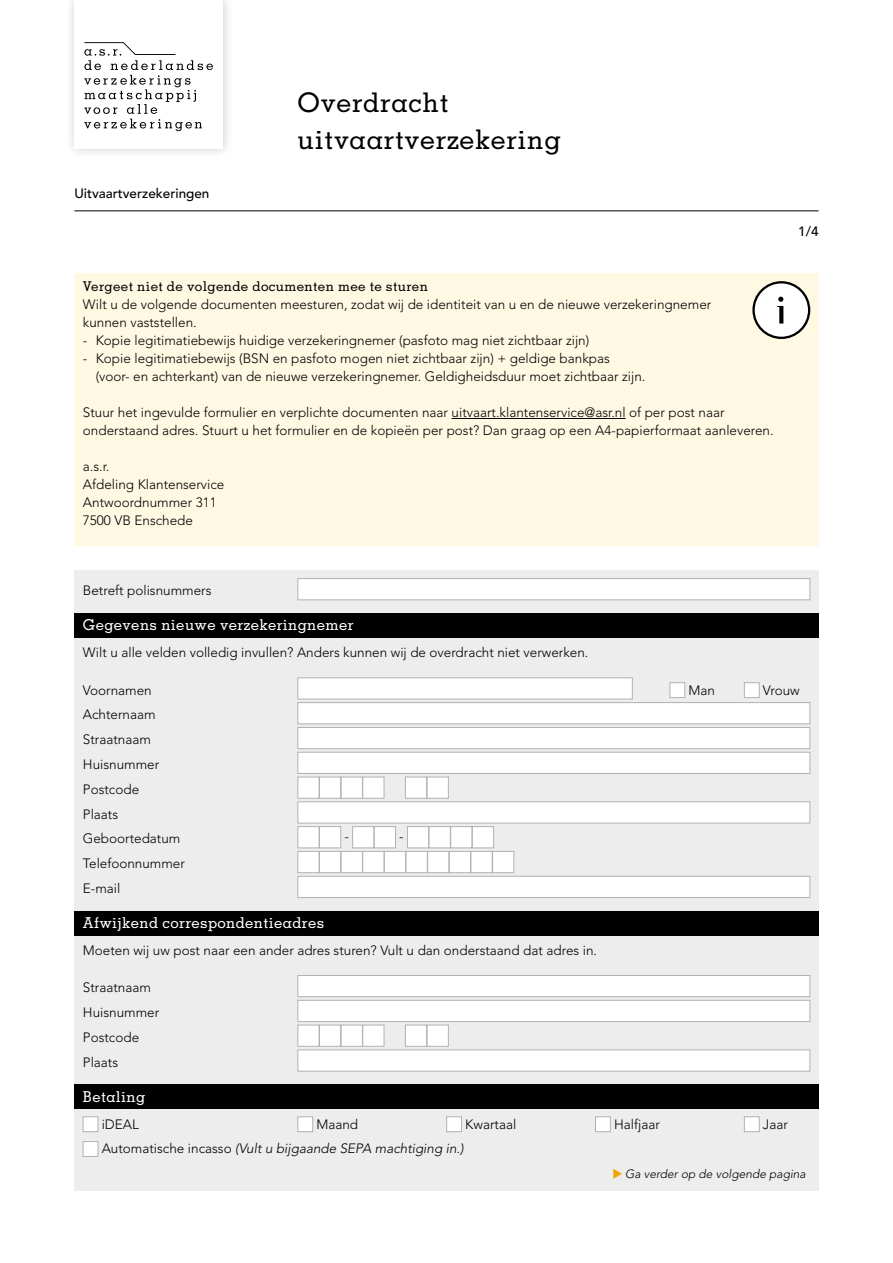
<style>
.page{position:relative;width:893px;height:1263px;background:#fff}
.page>*{position:absolute;margin:0;border:0;box-sizing:border-box;transform-origin:0 0}
.t1{font:500 27px/37.2px "Memphis LT Std";letter-spacing:.025em;color:#000}
.t2{font:500 15px "Memphis LT Std";letter-spacing:.025em;color:#fff}
.t3{font:300 13.5px/24.8px "Avenir LT Std";color:#000}
.t4{font:italic 300 13.5px "Avenir LT Std";color:#000}
.t5{font:500 13.5px "Memphis LT Std";letter-spacing:.025em;color:#000}
.t6{font:500 13.5px "Avenir LT Std";color:#000}
.t7{font:italic 300 12px "Avenir LT Std";color:#000}
.s1{font-style:normal}
</style>
<div class="page">
<hr style="left:74px;top:211px;width:745px;height:1px;background:#000">
<div style="left:64px;top:0;width:169px;height:159px;background:#000;opacity:.2"></div>
<div style="left:74px;top:0;width:149px;height:148px;background:#fff"></div>
<svg style="left:84px;top:42px;width:129px;height:89px"></svg>
<div style="left:74px;top:273px;width:745px;height:273px;background:#fff8e3"></div>
<hr style="left:452px;top:418px;width:174px;height:1px;background:#000">
<svg style="left:752px;top:281px;width:58px;height:58px"></svg>
<div style="left:74px;top:570px;width:745px;height:621px;background:#ededed"></div>
<div style="left:74px;top:613px;width:745px;height:25px;background:#000"></div>
<div style="left:74px;top:911px;width:745px;height:25px;background:#000"></div>
<div style="left:74px;top:1084px;width:745px;height:25px;background:#000"></div>
<div style="left:298px;top:578px;width:512px;height:22px;background:#fff;border:1px solid #b3b2b2"></div>
<div style="left:298px;top:678px;width:334px;height:21px;background:#fff;border:1px solid #b3b2b2"></div>
<div style="left:670px;top:682px;width:15px;height:16px;background:#fff;border:1px solid #b3b2b2"></div>
<div style="left:744px;top:682px;width:15px;height:16px;background:#fff;border:1px solid #b3b2b2"></div>
<div style="left:298px;top:702px;width:512px;height:22px;background:#fff;border:1px solid #b3b2b2"></div>
<div style="left:298px;top:727px;width:512px;height:22px;background:#fff;border:1px solid #b3b2b2"></div>
<div style="left:298px;top:752px;width:512px;height:22px;background:#fff;border:1px solid #b3b2b2"></div>
<div style="left:298px;top:777px;width:21px;height:21px;background:#fff;border:1px solid #b3b2b2"></div>
<div style="left:319px;top:777px;width:22px;height:21px;background:#fff;border:1px solid #b3b2b2"></div>
<div style="left:341px;top:777px;width:22px;height:21px;background:#fff;border:1px solid #b3b2b2"></div>
<div style="left:363px;top:777px;width:21px;height:21px;background:#fff;border:1px solid #b3b2b2"></div>
<div style="left:405px;top:777px;width:22px;height:21px;background:#fff;border:1px solid #b3b2b2"></div>
<div style="left:427px;top:777px;width:22px;height:21px;background:#fff;border:1px solid #b3b2b2"></div>
<div style="left:298px;top:802px;width:512px;height:21px;background:#fff;border:1px solid #b3b2b2"></div>
<div style="left:298px;top:826px;width:21px;height:22px;background:#fff;border:1px solid #b3b2b2"></div>
<div style="left:319px;top:826px;width:22px;height:22px;background:#fff;border:1px solid #b3b2b2"></div>
<div style="left:352px;top:826px;width:22px;height:22px;background:#fff;border:1px solid #b3b2b2"></div>
<div style="left:374px;top:826px;width:22px;height:22px;background:#fff;border:1px solid #b3b2b2"></div>
<div style="left:407px;top:826px;width:22px;height:22px;background:#fff;border:1px solid #b3b2b2"></div>
<div style="left:429px;top:826px;width:21px;height:22px;background:#fff;border:1px solid #b3b2b2"></div>
<div style="left:450px;top:826px;width:22px;height:22px;background:#fff;border:1px solid #b3b2b2"></div>
<div style="left:472px;top:826px;width:22px;height:22px;background:#fff;border:1px solid #b3b2b2"></div>
<div style="left:298px;top:851px;width:21px;height:22px;background:#fff;border:1px solid #b3b2b2"></div>
<div style="left:319px;top:851px;width:22px;height:22px;background:#fff;border:1px solid #b3b2b2"></div>
<div style="left:341px;top:851px;width:22px;height:22px;background:#fff;border:1px solid #b3b2b2"></div>
<div style="left:363px;top:851px;width:21px;height:22px;background:#fff;border:1px solid #b3b2b2"></div>
<div style="left:384px;top:851px;width:22px;height:22px;background:#fff;border:1px solid #b3b2b2"></div>
<div style="left:406px;top:851px;width:21px;height:22px;background:#fff;border:1px solid #b3b2b2"></div>
<div style="left:427px;top:851px;width:22px;height:22px;background:#fff;border:1px solid #b3b2b2"></div>
<div style="left:449px;top:851px;width:22px;height:22px;background:#fff;border:1px solid #b3b2b2"></div>
<div style="left:471px;top:851px;width:21px;height:22px;background:#fff;border:1px solid #b3b2b2"></div>
<div style="left:492px;top:851px;width:22px;height:22px;background:#fff;border:1px solid #b3b2b2"></div>
<div style="left:298px;top:876px;width:512px;height:22px;background:#fff;border:1px solid #b3b2b2"></div>
<div style="left:298px;top:975px;width:512px;height:22px;background:#fff;border:1px solid #b3b2b2"></div>
<div style="left:298px;top:1000px;width:512px;height:22px;background:#fff;border:1px solid #b3b2b2"></div>
<div style="left:298px;top:1025px;width:21px;height:21px;background:#fff;border:1px solid #b3b2b2"></div>
<div style="left:319px;top:1025px;width:22px;height:21px;background:#fff;border:1px solid #b3b2b2"></div>
<div style="left:341px;top:1025px;width:22px;height:21px;background:#fff;border:1px solid #b3b2b2"></div>
<div style="left:363px;top:1025px;width:21px;height:21px;background:#fff;border:1px solid #b3b2b2"></div>
<div style="left:405px;top:1025px;width:22px;height:21px;background:#fff;border:1px solid #b3b2b2"></div>
<div style="left:427px;top:1025px;width:22px;height:21px;background:#fff;border:1px solid #b3b2b2"></div>
<div style="left:298px;top:1050px;width:512px;height:21px;background:#fff;border:1px solid #b3b2b2"></div>
<div style="left:83px;top:1116px;width:15px;height:16px;background:#fff;border:1px solid #b3b2b2"></div>
<div style="left:298px;top:1116px;width:15px;height:16px;background:#fff;border:1px solid #b3b2b2"></div>
<div style="left:446px;top:1116px;width:16px;height:16px;background:#fff;border:1px solid #b3b2b2"></div>
<div style="left:595px;top:1116px;width:16px;height:16px;background:#fff;border:1px solid #b3b2b2"></div>
<div style="left:744px;top:1116px;width:15px;height:16px;background:#fff;border:1px solid #b3b2b2"></div>
<div style="left:83px;top:1141px;width:15px;height:16px;background:#fff;border:1px solid #b3b2b2"></div>
<p class="t6" style="left:74px;top:186px;width:137px">Uitvaartverzekeringen</p>
<h1 class="t1" style="left:298px;top:83px;width:265px">Overdracht uitvaartverzekering</h1>
<p class="t5" style="left:83px;top:278px;width:347px">Vergeet niet de volgende documenten mee te sturen</p>
<p class="t3" style="left:83px;top:295px;width:630px;line-height:18px">Wilt u de volgende documenten meesturen, zodat wij de identiteit van u en de nieuwe verzekeringnemer kunnen vaststellen.</p>
<p class="t3" style="left:83px;top:328px;width:508px">- Kopie legitimatiebewijs huidige verzekeringnemer (pasfoto mag niet zichtbaar zijn)</p>
<p class="t3" style="left:96px;top:349px;width:551px;line-height:18px;text-indent:-13px">- Kopie legitimatiebewijs (BSN en pasfoto mogen niet zichtbaar zijn) + geldige bankpas (voor- en achterkant) van de nieuwe verzekeringnemer. Geldigheidsduur moet zichtbaar zijn.</p>
<p class="t3" style="left:83px;top:403px;width:692px;line-height:18px">Stuur het ingevulde formulier en verplichte documenten naar uitvaart.klantenservice@asr.nl of per post naar onderstaand adres. Stuurt u het formulier en de kopieën per post? Dan graag op een A4-papierformaat aanleveren.</p>
<p class="t3" style="left:83px;top:457px;width:143px;line-height:18px">a.s.r.<br>Afdeling Klantenservice<br>Antwoordnummer 311<br>7500 VB Enschede</p>
<p class="t6" style="left:798px;top:223px;width:22px">1/4</p>
<p class="t3" style="left:83px;top:578px;width:130px">Betreft polisnummers</p>
<p class="t2" style="left:83px;top:616px;width:272px">Gegevens nieuwe verzekeringnemer</p>
<p class="t3" style="left:83px;top:640px;width:507px">Wilt u alle velden volledig invullen? Anders kunnen wij de overdracht niet verwerken.</p>
<p class="t3" style="left:83px;top:678px;width:70px">Voornamen</p>
<p class="t3" style="left:688px;top:678px;width:28px">Man</p>
<p class="t3" style="left:763px;top:678px;width:38px">Vrouw</p>
<p class="t3" style="left:83px;top:702px;width:99px">Achternaam<br>Straatnaam<br>Huisnummer<br>Postcode<br>Plaats<br>Geboortedatum</p>
<p class="t3" style="left:344px;top:824px;width:6px">-</p>
<p class="t3" style="left:399px;top:824px;width:6px">-</p>
<p class="t3" style="left:83px;top:851px;width:104px">Telefoonnummer<br>E-mail</p>
<p class="t2" style="left:83px;top:913px;width:243px">Afwijkend correspondentieadres</p>
<p class="t3" style="left:83px;top:938px;width:516px">Moeten wij uw post naar een ander adres sturen? Vult u dan onderstaand dat adres in.</p>
<p class="t3" style="left:83px;top:975px;width:78px">Straatnaam<br>Huisnummer<br>Postcode<br>Plaats</p>
<p class="t2" style="left:83px;top:1087px;width:64px">Betaling</p>
<p class="t3" style="left:102px;top:1112px;width:39px">iDEAL</p>
<p class="t3" style="left:316px;top:1112px;width:43px">Maand</p>
<p class="t3" style="left:465px;top:1112px;width:53px">Kwartaal</p>
<p class="t3" style="left:614px;top:1112px;width:47px">Halfjaar</p>
<p class="t3" style="left:763px;top:1112px;width:27px">Jaar</p>
<p class="t4" style="left:102px;top:1141px;width:363px"><span class="s1">Automatische incasso</span> (Vult u bijgaande SEPA machtiging in.)</p>
<p class="t7" style="left:625px;top:1167px;width:182px">Ga verder op de volgende pagina</p>
</div>
